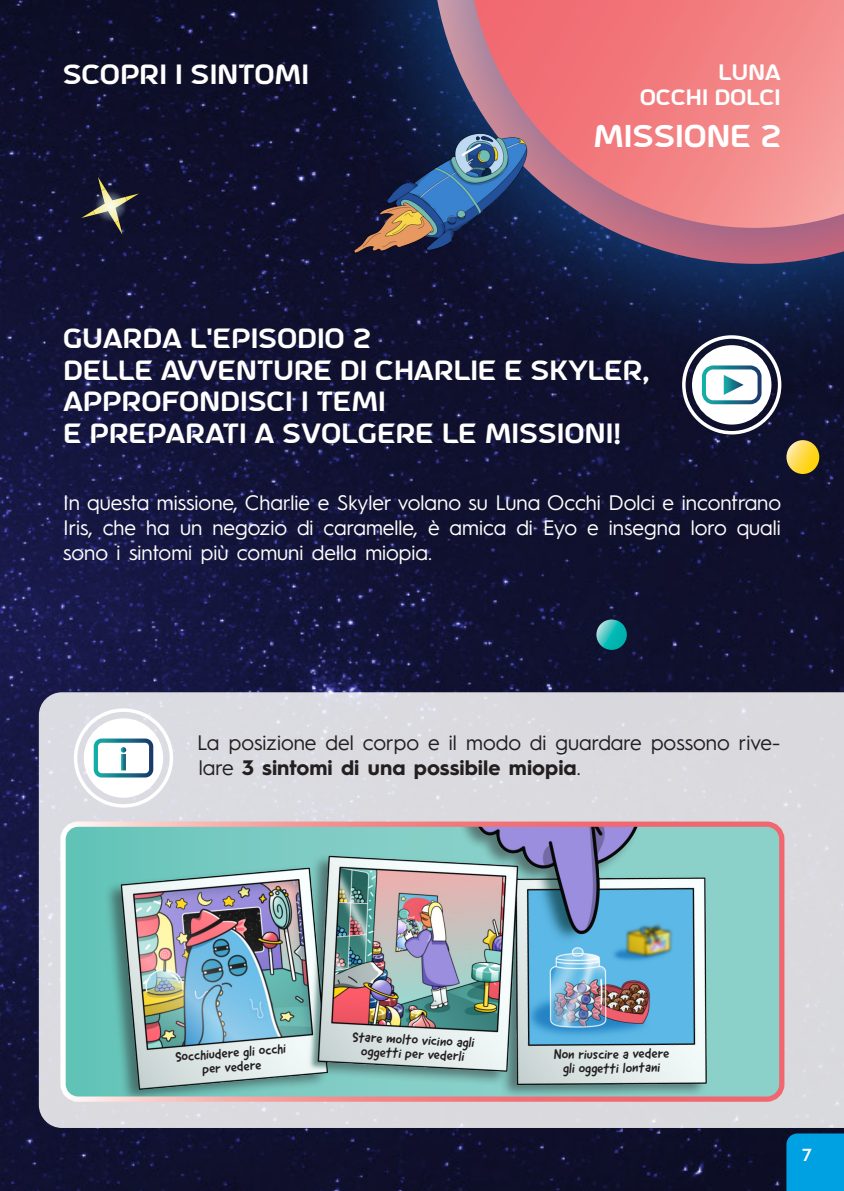
<style>
.page{position:relative;width:844px;height:1191px;background:#fff}
.page>*{position:absolute;margin:0;border:0;box-sizing:border-box;transform-origin:0 0}
.t1{font:29.75px "a Astro Space";color:#fff}
.t2{font:26.25px/31.5px "a Astro Space";color:#fff}
.t3{font:21px/25.2px "Hurme Geometric Sans 1";color:#fff;text-align:justify}
.t4{font:21px/25.2px "Hurme Geometric Sans 1";color:#231f20}
.t5{font:21px "a Astro Space";color:#fff}
.t6{font:600 17.5px "Hurme Geometric Sans 1";color:#fff}
.t7{font:14px/14px "Good Dog New";letter-spacing:-.01em;color:#231f20;text-align:center}
.s1{font-weight:700}
</style>
<div class="page">
<img style="left:0;top:0;width:843px;height:1191px">
<div style="left:786px;top:1133px;width:57px;height:58px;background:#00a1e3"></div>
<img style="left:0;top:0;width:13px;height:377px">
<div style="left:296px;top:0;width:547px;height:400px;background:#0f102c"></div>
<div style="left:332px;top:0;width:511px;height:364px;background:#185aaa;opacity:.75"></div>
<svg style="left:474px;top:0;width:369px;height:228px;background:#e77e84"></svg>
<img style="left:350px;top:118px;width:186px;height:146px">
<div style="left:39px;top:692px;width:804px;height:436px;background:#dadadf"></div>
<svg style="left:63px;top:824px;width:718px;height:275px;background:#76cac0"></svg>
<img style="left:99px;top:827px;width:646px;height:268px">
<div style="left:60px;top:821px;width:724px;height:280px;border:5px solid #fff;border-radius:15px"></div>
<svg style="left:81px;top:177px;width:58px;height:58px;background:#383946"></svg>
<div style="left:660px;top:315px;width:183px;height:284px;background:#185aaa;opacity:.75"></div>
<svg style="left:786px;top:440px;width:33px;height:34px"></svg>
<div style="left:471px;top:495px;width:280px;height:279px;background:#185aaa;opacity:.75"></div>
<svg style="left:596px;top:619px;width:30px;height:31px"></svg>
<div style="left:682px;top:335px;width:99px;height:99px;border:4px solid #fff;border-radius:50%"></div>
<div style="left:691px;top:345px;width:80px;height:79px;background:#fff;border-radius:50%"></div>
<div style="left:701px;top:365px;width:60px;height:39px;border:4px solid #fff;border-radius:9px"></div>
<svg style="left:723px;top:375px;width:20px;height:20px"></svg>
<div style="left:74px;top:708px;width:99px;height:99px;border:4px solid #fff;border-radius:50%"></div>
<div style="left:84px;top:718px;width:79px;height:79px;background:#fff;border-radius:50%"></div>
<div style="left:94px;top:738px;width:59px;height:39px;border:4px solid #fff;border-radius:6px"></div>
<svg style="left:121px;top:747px;width:5px;height:23px"></svg>
<p class="t2" style="left:63px;top:60px;width:248px">SCOPRI I SINTOMI</p>
<p class="t5" style="left:718px;top:63px;width:64px">LUNA</p>
<p class="t5" style="left:640px;top:89px;width:142px">OCCHI DOLCI</p>
<p class="t1" style="left:593px;top:124px;width:188px">MISSIONE 2</p>
<p class="t2" style="left:63px;top:324px;width:587px">GUARDA L'EPISODIO 2<br>DELLE AVVENTURE DI CHARLIE E SKYLER,<br>APPROFONDISCI I TEMI<br>E PREPARATI A SVOLGERE LE MISSIONI!</p>
<p class="t3" style="left:63px;top:488px;width:719px">In questa missione, Charlie e Skyler volano su Luna Occhi Dolci e incontrano Iris, che ha un negozio di caramelle, è amica di Eyo e insegna loro quali sono i sintomi più comuni della miopia.</p>
<p class="t4" style="left:197px;top:729px;width:584px">La posizione del corpo e il modo di guardare possono rive&shy;lare <span class="s1">3 sintomi di una possibile miopia</span>.</p>
<p class="t7" style="left:352px;top:1029px;width:124px;rotate:3deg">Stare molto vicino agli oggetti per vederli</p>
<p class="t7" style="left:175px;top:1050px;width:112px;rotate:-5deg">Socchiudere gli occhi per vedere</p>
<p class="t7" style="left:553px;top:1046px;width:117px">Non riuscire a vedere gli oggetti lontani</p>
<p class="t6" style="left:801px;top:1143px;width:11px">7</p>
</div>
